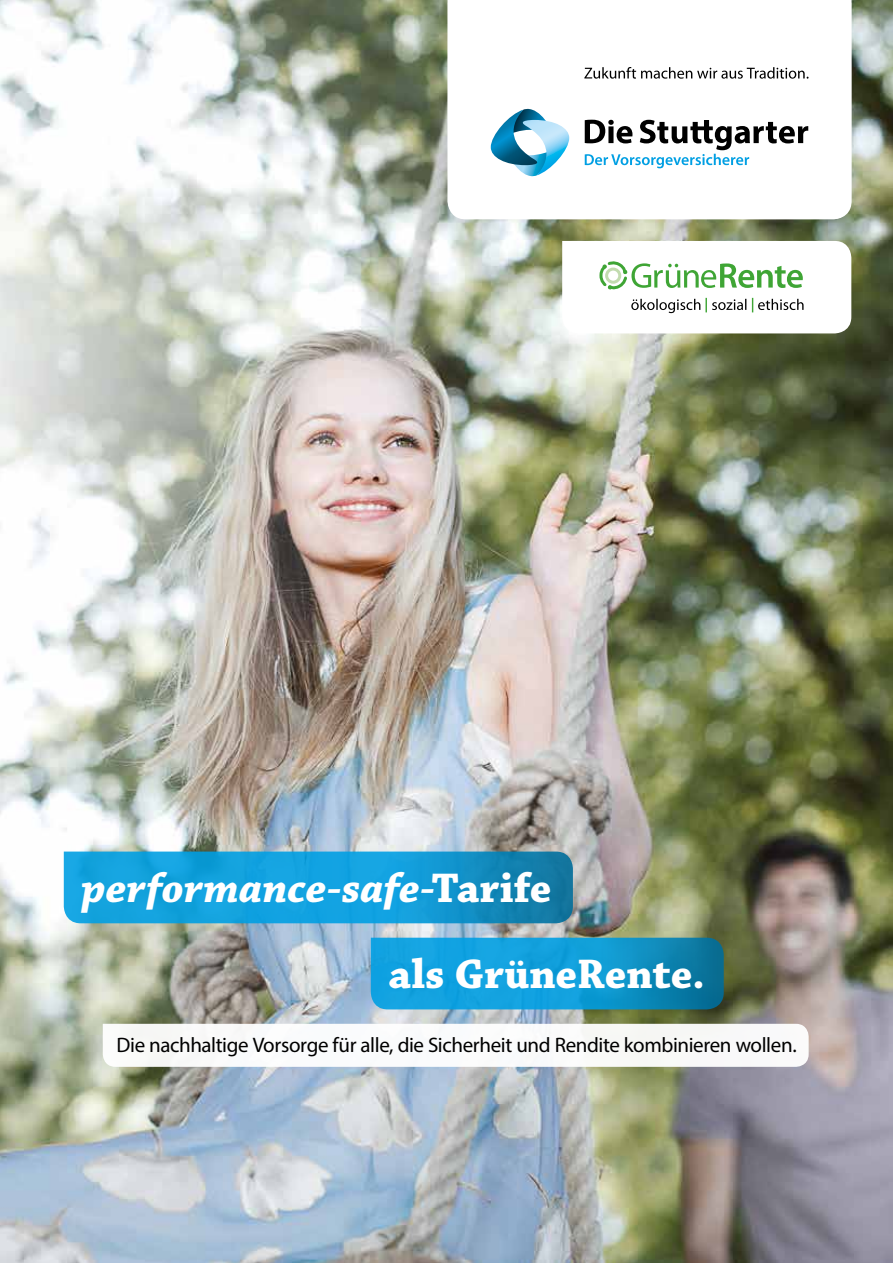
<style>
.page{position:relative;width:893px;height:1263px;background:#fff}
.page>*{position:absolute;margin:0;border:0;box-sizing:border-box;transform-origin:0 0}
.t1{font:italic 700 43.5px "Chaparral Pro";color:#fff}
.t2{font:700 43.5px "Chaparral Pro";color:#fff}
.t3{font:21px "Myriad Pro";letter-spacing:-.02em;color:#000}
.s1{font-style:normal}
</style>
<div class="page">
<img style="left:0;top:0;width:893px;height:1263px">
<svg style="left:448px;top:2px;width:403px;height:217px"></svg>
<svg style="left:585px;top:120px;width:223px;height:48px"></svg>
<svg style="left:491px;top:109px;width:78px;height:67px"></svg>
<svg style="left:584px;top:67px;width:224px;height:12px"></svg>
<svg style="left:562px;top:241px;width:289px;height:92px"></svg>
<svg style="left:371px;top:938px;width:353px;height:71px"></svg>
<svg style="left:64px;top:851px;width:509px;height:72px"></svg>
<svg style="left:103px;top:1024px;width:706px;height:43px"></svg>
<h1 class="t1" style="left:82px;top:862px;width:471px">performance-safe-<span class="s1">Tarife</span></h1>
<h1 class="t2" style="left:389px;top:948px;width:318px">als GrüneRente.</h1>
<p class="t3" style="left:117px;top:1032px;width:682px">Die nachhaltige Vorsorge für alle, die Sicherheit und Rendite kombinieren wollen.</p>
</div>
